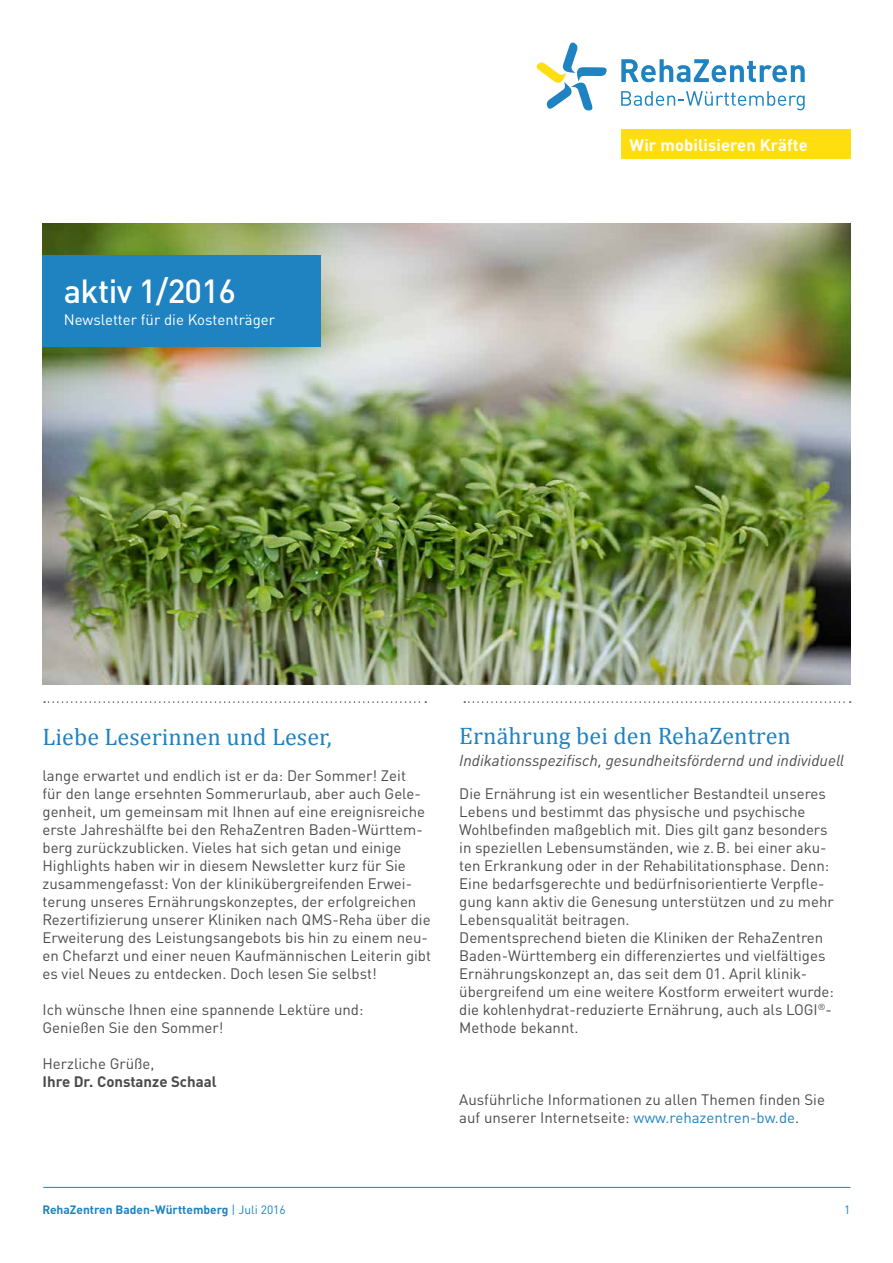
<style>
.page{position:relative;width:893px;height:1263px;background:#fff}
.page>*{position:absolute;margin:0;border:0;box-sizing:border-box;transform-origin:0 0}
.t1{font:500 33px "DINOT";letter-spacing:-.02em;color:#fff}
.t2{font:24px "Cambria";letter-spacing:.005em;color:#1f82c1}
.t3{font:700 16.5px "DINOT";letter-spacing:.005em;color:#fff}
.t4{font:italic 15.75px "DINOT";color:#4b4b4d}
.t5{font:15px/18px "DINOT";color:#4b4b4d}
.t6{font:15px "DINOT";color:#fff}
.t7{font:700 15px "DINOT";color:#4b4b4d}
.t8{font:700 12px "DINOT";color:#1f82c1}
.t9{font:12px "DINOT";color:#1f82c1}
.s1{color:#1f82c1}
.s2{font-weight:400}
</style>
<div class="page">
<hr style="left:43px;top:1187px;width:807px;height:1px;background:#1f82c1">
<img style="left:43px;top:223px;width:807px;height:461px">
<svg style="left:44px;top:701px;width:382px;height:2px"></svg>
<svg style="left:464px;top:701px;width:387px;height:2px"></svg>
<div style="left:621px;top:129px;width:229px;height:30px;background:#ffde10"></div>
<div style="left:43px;top:255px;width:278px;height:91px;background:#1f82c1"></div>
<svg style="left:536px;top:43px;width:71px;height:68px"></svg>
<svg style="left:621px;top:59px;width:184px;height:23px"></svg>
<svg style="left:621px;top:91px;width:184px;height:19px"></svg>
<h1 class="t1" style="left:64px;top:270px;width:174px">aktiv 1/2016</h1>
<p class="t6" style="left:64px;top:310px;width:213px">Newsletter für die Kostenträger</p>
<p class="t3" style="left:630px;top:134px;width:180px">Wir mobilisieren Kräfte</p>
<h2 class="t2" style="left:43px;top:722px;width:291px">Liebe Leserinnen und Leser,</h2>
<p class="t5" style="left:43px;top:766px;width:390px">lange erwartet und endlich ist er da: Der Sommer! Zeit<br>für den lange ersehnten Sommerurlaub, aber auch Gele&shy;genheit, um gemeinsam mit Ihnen auf eine ereignisreiche erste Jahreshälfte bei den RehaZentren Baden-Württem&shy;berg zurückzublicken. Vieles hat sich getan und einige Highlights haben wir in diesem Newsletter kurz für Sie zusammengefasst: Von der klinikübergreifenden Erwei&shy;terung unseres Ernährungskonzeptes, der erfolgreichen Rezertifizierung unserer Kliniken nach QMS-Reha über die Erweiterung des Leistungsangebots bis hin zu einem neu&shy;en Chefarzt und einer neuen Kaufmännischen Leiterin gibt es viel Neues zu entdecken. Doch lesen Sie selbst!</p>
<p class="t5" style="left:43px;top:1000px;width:323px">Ich wünsche Ihnen eine spannende Lektüre und:<br>Genießen Sie den Sommer!</p>
<p class="t5" style="left:43px;top:1054px;width:113px">Herzliche Grüße,</p>
<p class="t7" style="left:43px;top:1071px;width:176px">Ihre Dr. Constanze Schaal</p>
<h2 class="t2" style="left:459px;top:722px;width:333px">Ernährung bei den RehaZentren</h2>
<p class="t4" style="left:459px;top:750px;width:386px">Indikationsspezifisch, gesundheitsfördernd und individuell</p>
<p class="t5" style="left:459px;top:784px;width:376px">Die Ernährung ist ein wesentlicher Bestandteil unseres Lebens und bestimmt das physische und psychische Wohlbefinden maßgeblich mit. Dies gilt ganz besonders in speziellen Lebensumständen, wie z.B. bei einer aku&shy;ten Erkrankung oder in der Rehabilitationsphase. Denn:<br>Eine bedarfsgerechte und bedürfnisorientierte Verpfle&shy;gung kann aktiv die Genesung unterstützen und zu mehr Lebensqualität beitragen.<br>Dementsprechend bieten die Kliniken der RehaZentren Baden-Württemberg ein differenziertes und vielfältiges Ernährungskonzept an, das seit dem 01. April klinik&shy;übergreifend um eine weitere Kostform erweitert wurde: die kohlenhydrat-reduzierte Ernährung, auch als LOGI<sup>®</sup>- Methode bekannt.</p>
<p class="t5" style="left:459px;top:1090px;width:367px">Ausführliche Informationen zu allen Themen finden Sie auf unserer Internetseite: <span class="s1">www.rehazentren-bw.de</span>.</p>
<p class="t8" style="left:43px;top:1201px;width:245px">RehaZentren Baden-Württemberg <span class="s2">| Juli 2016</span></p>
<p class="t9" style="left:844px;top:1202px;width:8px">1</p>
</div>
